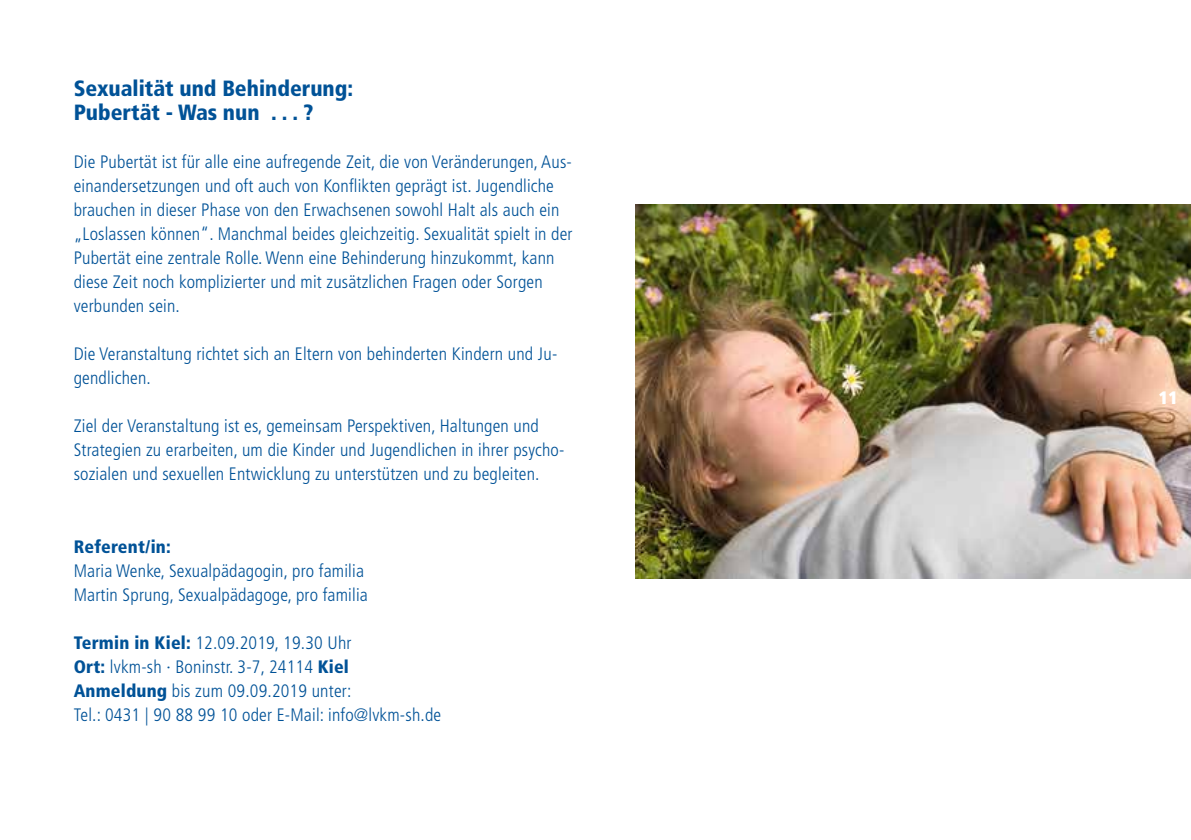
<style>
.page{position:relative;width:1191px;height:840px;background:#fff}
.page>*{position:absolute;margin:0;border:0;box-sizing:border-box;transform-origin:0 0}
.t1{font:900 condensed 22px/24px "Frutiger";color:#005297}
.t2{font:300 condensed 18px/24px "Frutiger";letter-spacing:.01em;color:#005297}
.t3{font:900 condensed 18px "Frutiger";letter-spacing:.01em;color:#005297}
.t4{font:900 condensed 18px "Frutiger";color:#fff}
.s1{font-weight:900}
</style>
<div class="page">
<img style="left:635px;top:204px;width:556px;height:374px">
<p class="t1" style="left:74px;top:76px;width:281px">Sexualität und Behinderung:<br>Pubertät - Was nun . . . ?</p>
<p class="t2" style="left:74px;top:150px;width:500px">Die Pubertät ist für alle eine aufregende Zeit, die von Veränderungen, Aus&shy;einandersetzungen und oft auch von Konflikten geprägt ist. Jugendliche brauchen in dieser Phase von den Erwachsenen sowohl Halt als auch ein „Loslassen können“. Manchmal beides gleichzeitig. Sexualität spielt in der Pubertät eine zentrale Rolle. Wenn eine Behinderung hinzukommt, kann diese Zeit noch komplizierter und mit zusätzlichen Fragen oder Sorgen verbunden sein.</p>
<p class="t2" style="left:74px;top:342px;width:485px">Die Veranstaltung richtet sich an Eltern von behinderten Kindern und Ju&shy;gendlichen.</p>
<p class="t2" style="left:74px;top:414px;width:492px">Ziel der Veranstaltung ist es, gemeinsam Perspektiven, Haltungen und<br>Strategien zu erarbeiten, um die Kinder und Jugendlichen in ihrer psycho&shy;sozialen und sexuellen Entwicklung zu unterstützen und zu begleiten.</p>
<p class="t3" style="left:74px;top:535px;width:99px">Referent/in:</p>
<p class="t2" style="left:74px;top:558px;width:296px">Maria Wenke, Sexualpädagogin, pro familia<br>Martin Sprung, Sexualpädagoge, pro familia</p>
<p class="t2" style="left:74px;top:630px;width:369px"><span class="s1">Termin in Kiel:</span> 12.09.2019, 19.30 Uhr<br><span class="s1">Ort:</span> lvkm-sh ∙ Boninstr. 3-7, 24114 <span class="s1">Kiel Anmeldung</span> bis zum 09.09.2019 unter:<br>Tel.: 0431 | 90 88 99 10 oder E-Mail: info@lvkm-sh.de</p>
<p class="t4" style="left:1158px;top:386px;width:20px">11</p>
</div>
